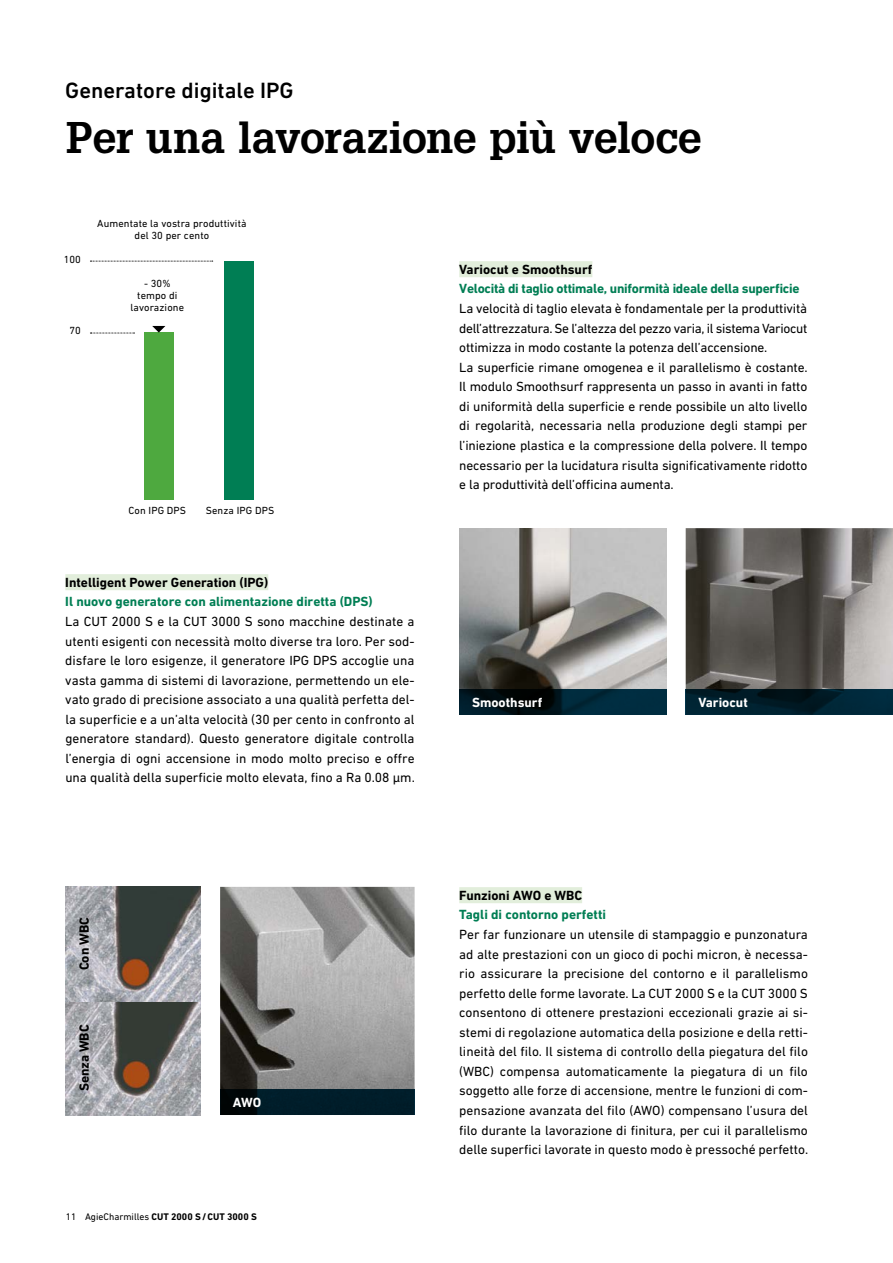
<style>
.page{position:relative;width:893px;height:1263px;background:#fff}
.page>*{position:absolute;margin:0;border:0;box-sizing:border-box;transform-origin:0 0}
.t1{font:700 43.35px "Glypha LT Pro";letter-spacing:-.015em;color:#000}
.t2{font:500 22.5px "DIN Next W1 G";color:#000}
.t3{font:13.5px/19.5px "DIN Next W1 G";letter-spacing:-.01em;color:#000;text-align:justify}
.t4{font:700 13.5px "DIN Next W1 G";color:#000}
.t5{font:700 13.5px "DIN Next W1 G";color:#007e54}
.t6{font:700 13.5px "DIN Next W1 G";letter-spacing:-.02em;color:#007e54}
.t7{font:700 13.5px "DIN Next W1 G";color:#fff}
.t8{font:10.5px/12px "DIN Next W1 G";letter-spacing:.01em;color:#000;text-align:center}
.t9{font:700 9.75px "DIN Next W1 G";color:#000}
.s1{font-weight:400}
</style>
<div class="page">
<img style="left:686px;top:528px;width:207px;height:161px">
<div style="left:65px;top:574px;width:203px;height:16px;background:#e2eedb"></div>
<div style="left:459px;top:261px;width:133px;height:16px;background:#e2eedb"></div>
<div style="left:459px;top:887px;width:123px;height:16px;background:#e2eedb"></div>
<img style="left:66px;top:1001px;width:135px;height:114px">
<img style="left:66px;top:887px;width:135px;height:114px">
<img style="left:459px;top:528px;width:207px;height:161px">
<svg style="left:459px;top:689px;width:207px;height:26px;background:#001d28"></svg>
<svg style="left:686px;top:689px;width:207px;height:26px;background:#00202d"></svg>
<img style="left:220px;top:887px;width:195px;height:202px">
<svg style="left:220px;top:1089px;width:195px;height:26px;background:#001823"></svg>
<div style="left:224px;top:261px;width:30px;height:239px;background:#007e54"></div>
<div style="left:144px;top:333px;width:30px;height:167px;background:#4ea93f"></div>
<svg style="left:90px;top:261px;width:123px;height:1px"></svg>
<svg style="left:90px;top:333px;width:44px;height:1px"></svg>
<svg style="left:152px;top:326px;width:13px;height:7px"></svg>
<h2 class="t2" style="left:65px;top:77px;width:230px">Generatore digitale IPG</h2>
<h1 class="t1" style="left:66px;top:111px;width:638px">Per una lavorazione più veloce</h1>
<p class="t8" style="left:64px;top:253px;width:19px">100</p>
<p class="t8" style="left:70px;top:324px;width:13px">70</p>
<p class="t8" style="left:97px;top:218px;width:151px">Aumentate la vostra produttività del 30 per cento</p>
<p class="t8" style="left:131px;top:278px;width:55px">- 30% tempo di lavorazione</p>
<p class="t8" style="left:129px;top:505px;width:59px">Con IPG DPS</p>
<p class="t8" style="left:206px;top:505px;width:70px">Senza IPG DPS</p>
<p class="t4" style="left:65px;top:574px;width:204px">Intelligent Power Generation (IPG)</p>
<p class="t5" style="left:65px;top:594px;width:309px">Il nuovo generatore con alimentazione diretta (DPS)</p>
<p class="t3" style="left:65px;top:611px;width:351px">La CUT 2000 S e la CUT 3000 S sono macchine destinate a utenti esigenti con necessità molto diverse tra loro. Per sod&shy;disfare le loro esigenze, il generatore IPG DPS accoglie una vasta gamma di sistemi di lavorazione, permettendo un ele&shy;vato grado di precisione associato a una qualità perfetta del&shy;la superficie e a un’alta velocità (30 per cento in confronto al generatore standard). Questo generatore digitale controlla l’energia di ogni accensione in modo molto preciso e offre una qualità della superficie molto elevata, fino a Ra 0.08 µm.</p>
<p class="t4" style="left:76px;top:970px;width:54px;rotate:-90deg">Con WBC</p>
<p class="t4" style="left:76px;top:1091px;width:68px;rotate:-90deg">Senza WBC</p>
<p class="t7" style="left:233px;top:1094px;width:30px">AWO</p>
<p class="t9" style="left:66px;top:1211px;width:192px"><span class="s1">11 AgieCharmilles</span> CUT 2000 S/CUT 3000 S</p>
<p class="t4" style="left:459px;top:261px;width:135px">Variocut e Smoothsurf</p>
<p class="t6" style="left:459px;top:281px;width:342px">Velocità di taglio ottimale, uniformità ideale della superficie</p>
<p class="t3" style="left:459px;top:298px;width:350px;text-align:left">La velocità di taglio elevata è fondamentale per la produttività dell’attrezzatura. Se l’altezza del pezzo varia, il sistema Variocut ottimizza in modo costante la potenza dell’accensione.<br>La superficie rimane omogenea e il parallelismo è costante.<br>Il modulo Smoothsurf rappresenta un passo in avanti in fatto di uniformità della superficie e rende possibile un alto livello di regolarità, necessaria nella produzione degli stampi per l’iniezione plastica e la compressione della polvere. Il tempo necessario per la lucidatura risulta significativamente ridotto e la produttività dell’officina aumenta.</p>
<p class="t7" style="left:472px;top:694px;width:72px">Smoothsurf</p>
<p class="t7" style="left:698px;top:694px;width:51px">Variocut</p>
<p class="t4" style="left:459px;top:887px;width:124px">Funzioni AWO e WBC</p>
<p class="t5" style="left:459px;top:907px;width:148px">Tagli di contorno perfetti</p>
<p class="t3" style="left:459px;top:924px;width:350px">Per far funzionare un utensile di stampaggio e punzonatura ad alte prestazioni con un gioco di pochi micron, è necessa&shy;rio assicurare la precisione del contorno e il parallelismo perfetto delle forme lavorate. La CUT 2000 S e la CUT 3000 S consentono di ottenere prestazioni eccezionali grazie ai si&shy;stemi di regolazione automatica della posizione e della retti&shy;lineità del filo. Il sistema di controllo della piegatura del filo (WBC) compensa automaticamente la piegatura di un filo soggetto alle forze di accensione, mentre le funzioni di com&shy;pensazione avanzata del filo (AWO) compensano l’usura del filo durante la lavorazione di finitura, per cui il parallelismo delle superfici lavorate in questo modo è pressoché perfetto.</p>
</div>
